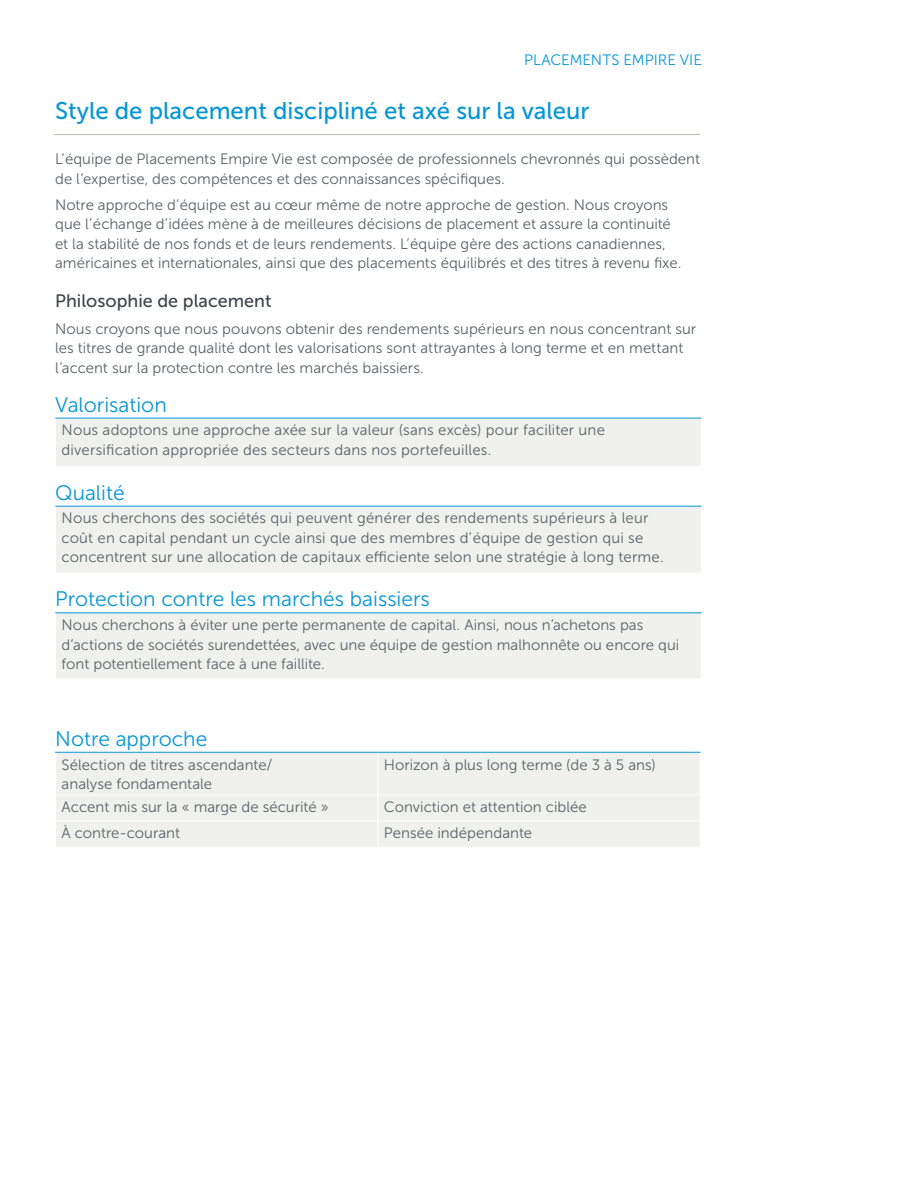
<style>
.page{position:relative;width:918px;height:1188px;background:#fff}
.page>*{position:absolute;margin:0;border:0;box-sizing:border-box;transform-origin:0 0}
.Heading_1_blue{font:24px "Museo Sans 500";color:#0696d7}
.Heading_2_blue{font:21px "Museo Sans 300";color:#0696d7}
.Heading_3_grey{font:18px "Museo Sans 500";color:#3e464c}
.text{font:15px/19.5px "Museo Sans 300";color:#5b6166}
.t1{font:15px "Museo Sans 300";color:#0696d7}
</style>
<div class="page">
<div style="left:56px;top:418px;width:645px;height:48px;background:#f0f1ee"></div>
<hr style="left:55px;top:418px;width:647px;height:1px;background:#0696d7">
<hr style="left:55px;top:418px;width:1px;height:48px;background:#fff">
<hr style="left:701px;top:418px;width:1px;height:48px;background:#fff">
<div style="left:56px;top:506px;width:645px;height:67px;background:#f0f1ee"></div>
<hr style="left:55px;top:506px;width:647px;height:1px;background:#0696d7">
<div style="left:56px;top:613px;width:645px;height:66px;background:#f0f1ee"></div>
<hr style="left:55px;top:612px;width:647px;height:1px;background:#0696d7">
<div style="left:56px;top:753px;width:644px;height:94px;background:#f0f1ee"></div>
<hr style="left:378px;top:820px;width:322px;height:1px;background:#fff">
<hr style="left:377px;top:752px;width:1px;height:43px;background:#fff">
<hr style="left:55px;top:795px;width:323px;height:1px;background:#fff">
<hr style="left:378px;top:795px;width:322px;height:1px;background:#fff">
<svg style="left:377px;top:796px;width:1px;height:51px"></svg>
<hr style="left:55px;top:820px;width:323px;height:1px;background:#fff">
<hr style="left:55px;top:752px;width:323px;height:1px;background:#0696d7">
<hr style="left:378px;top:752px;width:322px;height:1px;background:#0696d7">
<hr style="left:54px;top:134px;width:646px;height:1px;background:#bcbcb0">
<p class="t1" style="left:524px;top:52px;width:179px">PLACEMENTS EMPIRE VIE</p>
<h1 class="Heading_1_blue" style="left:55px;top:98px;width:536px">Style de placement discipliné et axé sur la valeur</h1>
<p class="text" style="left:55px;top:149px;width:646px">L’équipe de Placements Empire Vie est composée de professionnels chevronnés qui possèdent de l’expertise, des compétences et des connaissances spécifiques.</p>
<p class="text" style="left:55px;top:195px;width:628px">Notre approche d’équipe est au cœur même de notre approche de gestion. Nous croyons que l’échange d’idées mène à de meilleures décisions de placement et assure la continuité et la stabilité de nos fonds et de leurs rendements. L’équipe gère des actions canadiennes, américaines et internationales, ainsi que des placements équilibrés et des titres à revenu fixe.</p>
<h3 class="Heading_3_grey" style="left:55px;top:291px;width:218px">Philosophie de placement</h3>
<p class="text" style="left:55px;top:319px;width:643px">Nous croyons que nous pouvons obtenir des rendements supérieurs en nous concentrant sur les titres de grande qualité dont les valorisations sont attrayantes à long terme et en mettant l’accent sur la protection contre les marchés baissiers.</p>
<h2 class="Heading_2_blue" style="left:55px;top:393px;width:113px">Valorisation</h2>
<p class="text" style="left:62px;top:421px;width:545px">Nous adoptons une approche axée sur la valeur (sans excès) pour faciliter une diversification appropriée des secteurs dans nos portefeuilles.</p>
<h2 class="Heading_2_blue" style="left:55px;top:481px;width:71px">Qualité</h2>
<p class="text" style="left:62px;top:509px;width:604px">Nous cherchons des sociétés qui peuvent générer des rendements supérieurs à leur coût en capital pendant un cycle ainsi que des membres d’équipe de gestion qui se concentrent sur une allocation de capitaux efficiente selon une stratégie à long terme.</p>
<h2 class="Heading_2_blue" style="left:55px;top:588px;width:376px">Protection contre les marchés baissiers</h2>
<p class="text" style="left:62px;top:615px;width:619px">Nous cherchons à éviter une perte permanente de capital. Ainsi, nous n’achetons pas d’actions de sociétés surendettées, avec une équipe de gestion malhonnête ou encore qui font potentiellement face à une faillite.</p>
<h2 class="Heading_2_blue" style="left:55px;top:728px;width:154px">Notre approche</h2>
<p class="text" style="left:62px;top:755px;width:212px">Sélection de titres ascendante/ analyse fondamentale</p>
<p class="text" style="left:384px;top:755px;width:273px">Horizon à plus long terme (de 3 à 5 ans)</p>
<p class="text" style="left:62px;top:797px;width:269px">Accent mis sur la « marge de sécurité »</p>
<p class="text" style="left:384px;top:797px;width:204px">Conviction et attention ciblée</p>
<p class="text" style="left:62px;top:823px;width:120px">À contre-courant</p>
<p class="text" style="left:384px;top:823px;width:150px">Pensée indépendante</p>
</div>
